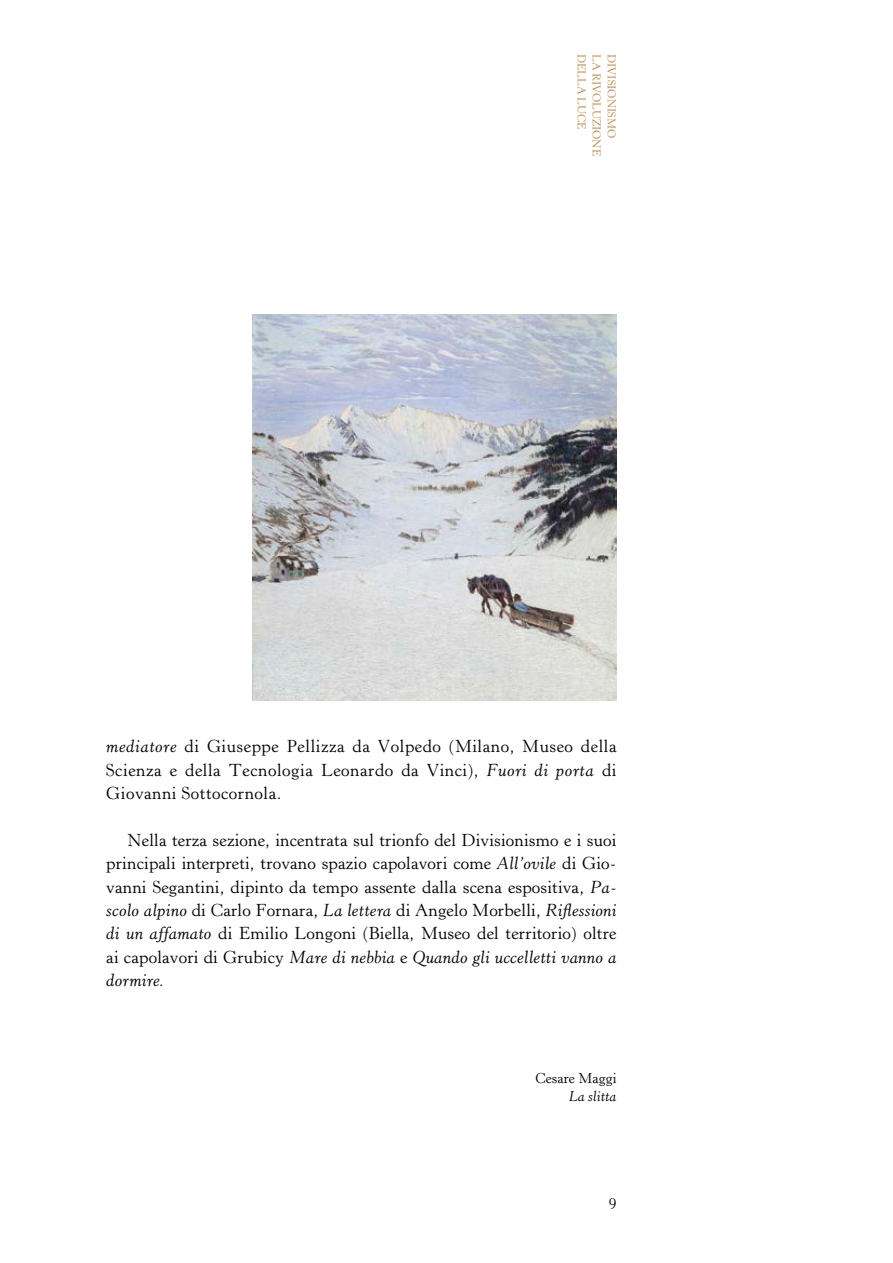
<style>
.page{position:relative;width:893px;height:1263px;background:#fff}
.page>*{position:absolute;margin:0;border:0;box-sizing:border-box;transform-origin:0 0}
.t1{font:17.25px/23.4px "Horley OSMT";letter-spacing:.025em;color:#000;text-align:justify}
.t2{font:16.5px "Horley OSMT";color:#000}
.t3{font:14.25px "Horley OSMT";color:#000}
.t4{font:italic 14.25px "Horley OSMT";color:#000}
.t5{font:11.25px "Horley OSMT";color:#b48447}
.s1{font-style:italic}
</style>
<div class="page">
<img style="left:253px;top:315px;width:364px;height:386px">
<p class="t5" style="left:588px;top:54px;width:77px;rotate:90deg">DELLA LUCE</p>
<p class="t5" style="left:603px;top:54px;width:103px;rotate:90deg">LA RIVOLUZIONE</p>
<p class="t5" style="left:618px;top:54px;width:85px;rotate:90deg">DIVISIONISMO</p>
<p class="t1" style="left:106px;top:734px;width:512px"><span class="s1">mediatore</span> di Giuseppe Pellizza da Volpedo (Milano, Museo della Scienza e della Tecnologia Leonardo da Vinci), <span class="s1">Fuori di porta</span> di Giovanni Sottocornola.</p>
<p class="t1" style="left:106px;top:828px;width:512px;text-indent:21px">Nella terza sezione, incentrata sul trionfo del Divisionismo e i suoi principali interpreti, trovano spazio capolavori come <span class="s1">All’ovile</span> di Gio&shy;vanni Segantini, dipinto da tempo assente dalla scena espositiva, <span class="s1">Pa&shy;scolo alpino</span> di Carlo Fornara, <span class="s1">La lettera</span> di Angelo Morbelli, <span class="s1">Riflessioni di un affamato</span> di Emilio Longoni (Biella, Museo del territorio) oltre ai capolavori di Grubicy <span class="s1">Mare di nebbia</span> e <span class="s1">Quando gli uccelletti vanno a dormire.</span></p>
<p class="t3" style="left:535px;top:1070px;width:83px">Cesare Maggi</p>
<p class="t4" style="left:569px;top:1088px;width:49px">La slitta</p>
<p class="t2" style="left:608px;top:1193px;width:10px">9</p>
</div>
